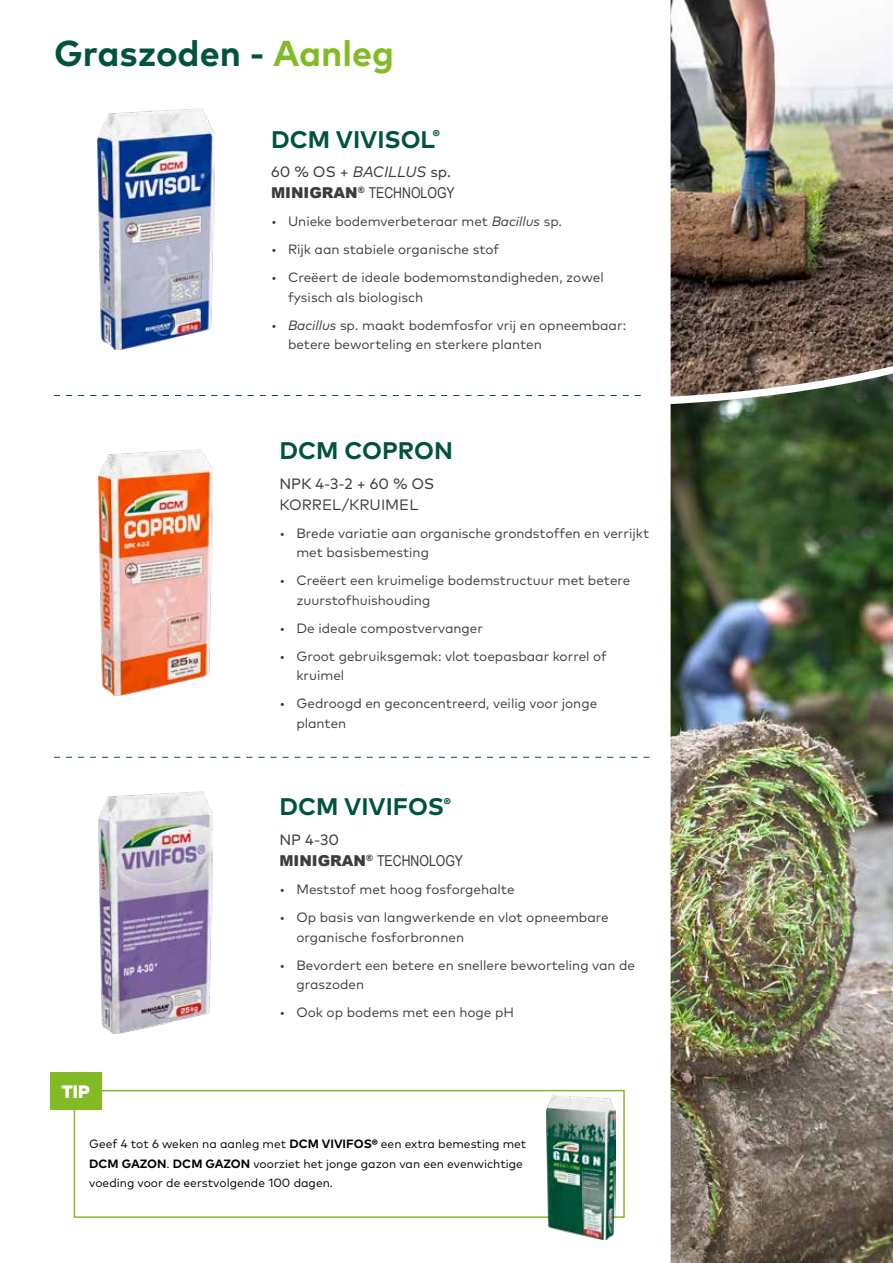
<style>
.page{position:relative;width:893px;height:1263px;background:#fff}
.page>*{position:absolute;margin:0;border:0;box-sizing:border-box;transform-origin:0 0}
.t1{font:700 36px "Mark Pro";color:#00533c}
.t2{font:700 24px "Mark Pro";color:#00533d}
.t3{font:900 18px "Mark Pro";color:#fff}
.t4{font:15px "Arial Narrow";color:#3c3c3b}
.t5{font:15px "Mark Pro";color:#3c3c3b}
.t6{font:15px "Mark Pro";color:#3c3c3b}
.t7{font:13.5px/19.5px "Mark Pro";color:#3c3c3b}
.t8{font:12px/19.5px "Mark Pro";color:#000}
.s1{color:#83bb26}
.s2{font-style:italic}
.s3{font-family:"Arial";font-weight:900}
.s4{font-weight:700}
</style>
<div class="page">
<svg style="left:54px;top:395px;width:587px;height:1px"></svg>
<img style="left:671px;top:0;width:222px;height:373px">
<img style="left:671px;top:373px;width:222px;height:890px">
<svg style="left:54px;top:757px;width:595px;height:1px"></svg>
<img style="left:99px;top:449px;width:114px;height:246px">
<img style="left:97px;top:109px;width:117px;height:241px">
<img style="left:99px;top:792px;width:114px;height:242px">
<div style="left:74px;top:1090px;width:551px;height:128px;border:2px solid #83bb26"></div>
<div style="left:50px;top:1072px;width:51px;height:38px;background:#83bb26"></div>
<img style="left:546px;top:1095px;width:69px;height:144px">
<h1 class="t1" style="left:54px;top:26px;width:342px">Graszoden - <span class="s1">Aanleg</span></h1>
<h2 class="t2" style="left:271px;top:121px;width:170px">DCM VIVISOL<sup>®</sup></h2>
<p class="t5" style="left:271px;top:161px;width:182px">60 % OS + <span class="s2">BACILLUS</span> sp.</p>
<p class="t4" style="left:271px;top:182px;width:185px"><span class="s3">MINIGRAN</span><sup>®</sup> TECHNOLOGY</p>
<p class="t7" style="left:271px;top:211px;width:293px">• Unieke bodemverbeteraar met <span class="s2">Bacillus</span> sp.</p>
<p class="t7" style="left:271px;top:239px;width:230px">• Rijk aan stabiele organische stof</p>
<p class="t7" style="left:288px;top:267px;width:317px;text-indent:-17px">• Creëert de ideale bodemomstandigheden, zowel fysisch als biologisch</p>
<p class="t7" style="left:288px;top:314px;width:340px;text-indent:-17px"><span class="s2">• Bacillus</span> sp. maakt bodemfosfor vrij en opneembaar: betere beworteling en sterkere planten</p>
<h2 class="t2" style="left:279px;top:432px;width:175px">DCM COPRON</h2>
<p class="t5" style="left:279px;top:472px;width:157px">NPK 4-3-2 + 60 % OS</p>
<p class="t6" style="left:279px;top:493px;width:141px">KORREL/KRUIMEL</p>
<p class="t7" style="left:296px;top:522px;width:354px;text-indent:-17px">• Brede variatie aan organische grondstoffen en verrijkt met basisbemesting</p>
<p class="t7" style="left:296px;top:570px;width:336px;text-indent:-17px">• Creëert een kruimelige bodemstructuur met betere zuurstofhuishouding</p>
<p class="t7" style="left:279px;top:617px;width:205px">• De ideale compostvervanger</p>
<p class="t7" style="left:296px;top:645px;width:312px;text-indent:-17px">• Groot gebruiksgemak: vlot toepasbaar korrel of kruimel</p>
<p class="t7" style="left:296px;top:692px;width:302px;text-indent:-17px">• Gedroogd en geconcentreerd, veilig voor jonge planten</p>
<h3 class="t3" style="left:62px;top:1077px;width:29px">TIP</h3>
<h2 class="t2" style="left:279px;top:789px;width:173px">DCM VIVIFOS<sup>®</sup></h2>
<p class="t5" style="left:279px;top:828px;width:61px">NP 4-30</p>
<p class="t4" style="left:279px;top:850px;width:185px"><span class="s3">MINIGRAN</span><sup>®</sup> TECHNOLOGY</p>
<p class="t7" style="left:279px;top:878px;width:237px">• Meststof met hoog fosforgehalte</p>
<p class="t7" style="left:296px;top:906px;width:314px;text-indent:-17px">• Op basis van langwerkende en vlot opneembare organische fosforbronnen</p>
<p class="t7" style="left:296px;top:954px;width:340px;text-indent:-17px">• Bevordert een betere en snellere beworteling van de graszoden</p>
<p class="t7" style="left:279px;top:1001px;width:236px">• Ook op bodems met een hoge pH</p>
<p class="t8" style="left:89px;top:1133px;width:439px">Geef 4 tot 6 weken na aanleg met <span class="s4">DCM VIVIFOS®</span> een extra bemesting met<br><span class="s4">DCM GAZON</span>. <span class="s4">DCM GAZON</span> voorziet het jonge gazon van een evenwichtige voeding voor de eerstvolgende 100 dagen.</p>
</div>
